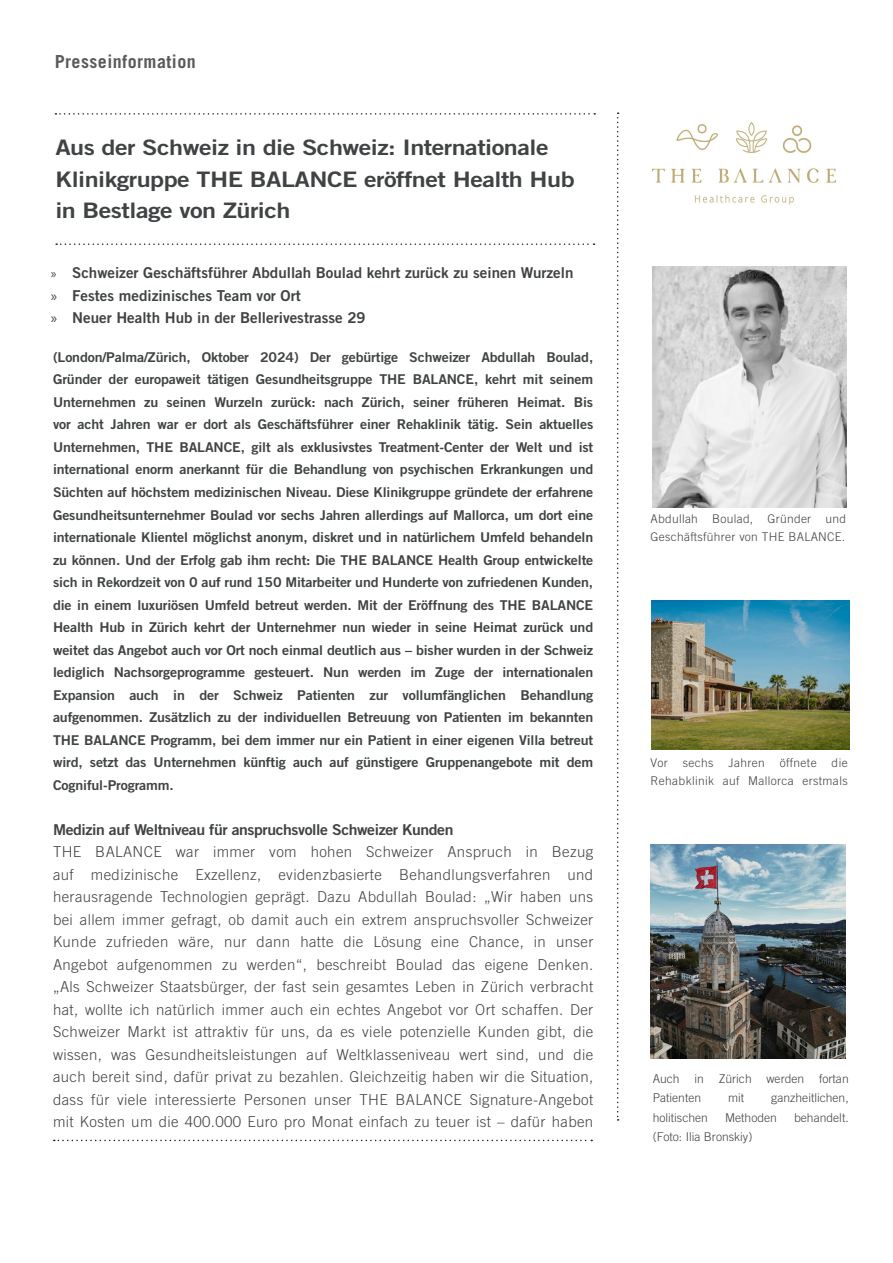
<style>
.page{position:relative;width:893px;height:1263px;background:#fff}
.page>*{position:absolute;margin:0;border:0;box-sizing:border-box;transform-origin:0 0}
.Liste{font:21.3px/31.5px "Trade Gothic LT Bold Two";letter-spacing:-.02em;color:#404344;scale:1.18 1}
.t1{font:700 18px "Trade Gothic LT";letter-spacing:.025em;color:#5e5a5a}
.t2{font:300 15px/22.5px "Trade Gothic LT";letter-spacing:.025em;color:#404344;text-align:justify}
.Teaser_PM{font:15px "Trade Gothic LT Bold Two";color:#404344}
.Teaser_PM-2{font:15px "Trade Gothic LT Bold Two";letter-spacing:-.025em;color:#404344;scale:1.05 1}
.Teaser_PM-3{font:13.5px/22.5px "Trade Gothic LT Bold Two";letter-spacing:-.01em;color:#404344;text-align:justify;scale:1.05 1}
.Liste-2{font:300 12.15px/19.5px "Trade Gothic LT";color:#404344}
.Liste-3{font:300 12px/18px "Trade Gothic LT";letter-spacing:.025em;color:#404344}
.s1{font-family:"Myriad Pro";font-size:13.5px}
.s2{font-family:"Myriad Pro"}
</style>
<div class="page">
<svg style="left:55px;top:113px;width:540px;height:2px"></svg>
<svg style="left:617px;top:112px;width:2px;height:1009px"></svg>
<svg style="left:56px;top:243px;width:538px;height:2px"></svg>
<img style="left:652px;top:266px;width:195px;height:241px">
<img style="left:652px;top:123px;width:183px;height:82px">
<img style="left:652px;top:601px;width:198px;height:148px">
<img style="left:651px;top:844px;width:194px;height:214px">
<svg style="left:54px;top:1140px;width:538px;height:1px"></svg>
<p class="t1" style="left:55px;top:50px;width:143px">Presseinformation</p>
<p class="Liste" style="left:55px;top:132px;width:442px">Aus der Schweiz in die Schweiz: Internationale<br>Klinikgruppe THE BALANCE eröffnet Health Hub in Bestlage von Zürich</p>
<p class="Teaser_PM" style="left:51px;top:264px;width:524px"><span class="s1">»</span> Schweizer Geschäftsführer Abdullah Boulad kehrt zurück zu seinen Wurzeln</p>
<p class="Teaser_PM" style="left:51px;top:286px;width:251px"><span class="s2">»</span> Festes medizinisches Team vor Ort</p>
<p class="Teaser_PM" style="left:51px;top:309px;width:316px"><span class="s2">»</span> Neuer Health Hub in der Bellerivestrasse 29</p>
<p class="Teaser_PM-3" style="left:53px;top:346px;width:516px">(London/Palma/Zürich, Oktober 2024) Der gebürtige Schweizer Abdullah Boulad, Gründer der europaweit tätigen Gesundheitsgruppe THE BALANCE, kehrt mit seinem Unternehmen zu seinen Wurzeln zurück: nach Zürich, seiner früheren Heimat. Bis vor acht Jahren war er dort als Geschäftsführer einer Rehaklinik tätig. Sein aktuelles Unternehmen, THE BALANCE, gilt als exklusivstes Treatment-Center der Welt und ist international enorm anerkannt für die Behandlung von psychischen Erkrankungen und Süchten auf höchstem medizinischen Niveau. Diese Klinikgruppe gründete der erfahrene Gesundheitsunternehmer Boulad vor sechs Jahren allerdings auf Mallorca, um dort eine internationale Klientel möglichst anonym, diskret und in natürlichem Umfeld behandeln zu können. Und der Erfolg gab ihm recht: Die THE BALANCE Health Group entwickelte sich in Rekordzeit von 0 auf rund 150 Mitarbeiter und Hunderte von zufriedenen Kunden, die in einem luxuriösen Umfeld betreut werden. Mit der Eröffnung des THE BALANCE Health Hub in Zürich kehrt der Unternehmer nun wieder in seine Heimat zurück und weitet das Angebot auch vor Ort noch einmal deutlich aus – bisher wurden in der Schweiz lediglich Nachsorgeprogramme gesteuert. Nun werden im Zuge der internationalen Expansion auch in der Schweiz Patienten zur vollumfänglichen Behandlung aufgenommen. Zusätzlich zu der individuellen Betreuung von Patienten im bekannten THE BALANCE Programm, bei dem immer nur ein Patient in einer eigenen Villa betreut wird, setzt das Unternehmen künftig auch auf günstigere Gruppenangebote mit dem Cogniful-Programm.</p>
<p class="Teaser_PM-2" style="left:53px;top:820px;width:383px">Medizin auf Weltniveau für anspruchsvolle Schweizer Kunden</p>
<p class="t2" style="left:53px;top:840px;width:542px">THE BALANCE war immer vom hohen Schweizer Anspruch in Bezug auf medizinische Exzellenz, evidenzbasierte Behandlungsverfahren und herausragende Technologien geprägt. Dazu Abdullah Boulad: „Wir haben uns bei allem immer gefragt, ob damit auch ein extrem anspruchsvoller Schweizer Kunde zufrieden wäre, nur dann hatte die Lösung eine Chance, in unser Angebot aufgenommen zu werden“, beschreibt Boulad das eigene Denken. „Als Schweizer Staatsbürger, der fast sein gesamtes Leben in Zürich verbracht hat, wollte ich natürlich immer auch ein echtes Angebot vor Ort schaffen. Der Schweizer Markt ist attraktiv für uns, da es viele potenzielle Kunden gibt, die wissen, was Gesundheitsleistungen auf Weltklasseniveau wert sind, und die auch bereit sind, dafür privat zu bezahlen. Gleichzeitig haben wir die Situation, dass für viele interessierte Personen unser THE BALANCE Signature-Angebot mit Kosten um die 400.000 Euro pro Monat einfach zu teuer ist – dafür haben</p>
<p class="Liste-3" style="left:650px;top:509px;width:197px">Abdullah Boulad, Gründer und<br>Geschäftsführer von THE BALANCE.</p>
<p class="Liste-3" style="left:650px;top:754px;width:199px">Vor sechs Jahren öffnete die<br>Rehabklinik auf Mallorca erstmals</p>
<p class="Liste-2" style="left:653px;top:1068px;width:198px">Auch in Zürich werden fortan<br>Patienten</p>
<p class="Liste-2" style="left:728px;top:1088px;width:18px">mit</p>
<p class="Liste-2" style="left:771px;top:1088px;width:79px">ganzheitlichen,</p>
<p class="Liste-2" style="left:653px;top:1107px;width:57px">holitischen</p>
<p class="Liste-2" style="left:725px;top:1107px;width:53px">Methoden</p>
<p class="Liste-2" style="left:794px;top:1107px;width:56px">behandelt.</p>
<p class="Liste-2" style="left:653px;top:1127px;width:101px">(Foto: Ilia Bronskiy)</p>
</div>
